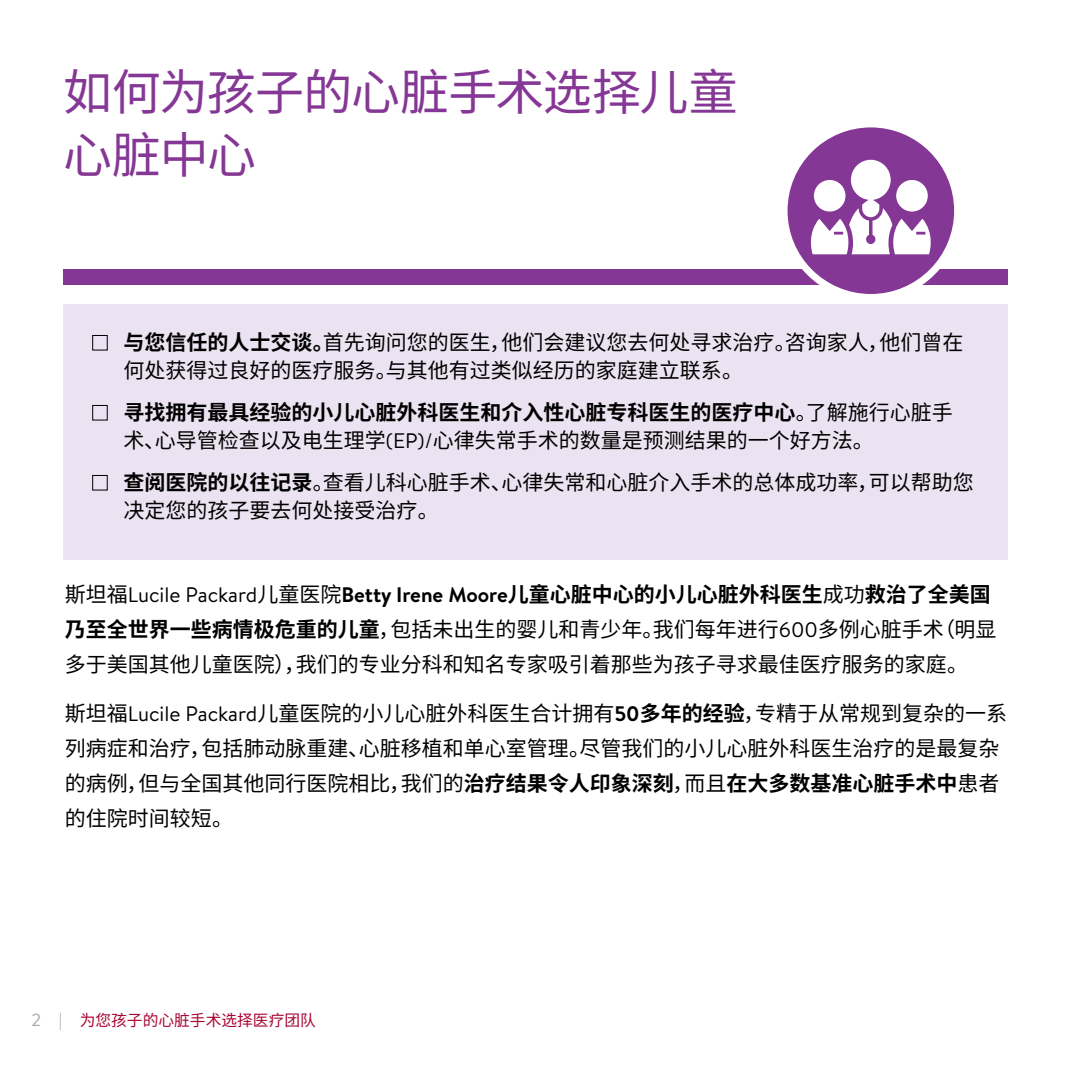
<style>
.page{position:relative;width:1071px;height:1071px;background:#fff}
.page>*{position:absolute;margin:0;border:0;box-sizing:border-box;transform-origin:0 0}
.t1{font:49px/63px "Source Han Sans SC";letter-spacing:-.02em;color:#853795}
.t2{font:21px/35px "Source Han Sans SC";color:#000}
.t3{font:15.75px "Source Han Sans SC";color:#a90533}
.s1{font-weight:700}
.s2{font-family:"Brandon Text"}
.s3{font-family:"Brandon Text";font-weight:700}
.s4{font-family:"Brandon Text";font-size:17.5px;color:#a9a9ad}
</style>
<div class="page">
<div style="left:63px;top:270px;width:945px;height:15px;background:#853795"></div>
<div style="left:63px;top:305px;width:945px;height:255px;background:#ebe3f1"></div>
<div style="left:784px;top:124px;width:174px;height:173px;background:#853795;border-radius:50%"></div>
<div style="left:781px;top:120px;width:180px;height:181px;border:7px solid #fff;border-radius:50%"></div>
<svg style="left:811px;top:160px;width:120px;height:94px"></svg>
<h1 class="t1" style="left:63px;top:62px;width:676px">如何为孩子的心脏手术选择儿童心脏中心</h1>
<p class="t2" style="left:123px;top:329px;width:841px;line-height:28px;text-indent:-31px">■ <span class="s1">与您信任的人士交谈。</span>首先询问您的医生，他们会建议您去何处寻求治疗。咨询家人，他们曾在何处获得过良好的医疗服务。与其他有过类似经历的家庭建立联系。</p>
<p class="t2" style="left:123px;top:399px;width:831px;line-height:28px;text-indent:-31px">■ <span class="s1">寻找拥有最具经验的小儿心脏外科医生和介入性心脏专科医生的医疗中心</span>。了解施行心脏手术、心导管检查以及电生理学<span class="s2">(EP)/</span>心律失常手术的数量是预测结果的一个好方法。</p>
<p class="t2" style="left:123px;top:469px;width:852px;line-height:28px;text-indent:-31px">■ <span class="s1">查阅医院的以往记录</span>。查看儿科心脏手术、心律失常和心脏介入手术的总体成功率，可以帮助您决定您的孩子要去何处接受治疗。</p>
<p class="t2" style="left:65px;top:577px;width:933px">斯坦福<span class="s2">Lucile Packard</span>儿童医院<span class="s3">Betty Irene Moore</span><span class="s1">儿童心脏中心的小儿心脏外科医生</span>成功<span class="s1">救治了全美国乃至全世界一些病情极危重的儿童</span>，包括未出生的婴儿和青少年。我们每年进行<span class="s2">600</span>多例心脏手术（明显多于美国其他儿童医院），我们的专业分科和知名专家吸引着那些为孩子寻求最佳医疗服务的家庭。</p>
<p class="t2" style="left:65px;top:696px;width:944px">斯坦福<span class="s2">Lucile Packard</span>儿童医院的小儿心脏外科医生合计拥有<span class="s3">50</span><span class="s1">多年的经验</span>，专精于从常规到复杂的一系列病症和治疗，包括肺动脉重建、心脏移植和单心室管理。尽管我们的小儿心脏外科医生治疗的是最复杂的病例，但与全国其他同行医院相比，我们的<span class="s1">治疗结果令人印象深刻</span>，而且<span class="s1">在大多数基准心脏手术中</span>患者的住院时间较短。</p>
<p class="t3" style="left:32px;top:1011px;width:286px"><span class="s4">2 |</span> 为您孩子的心脏手术选择医疗团队</p>
</div>
